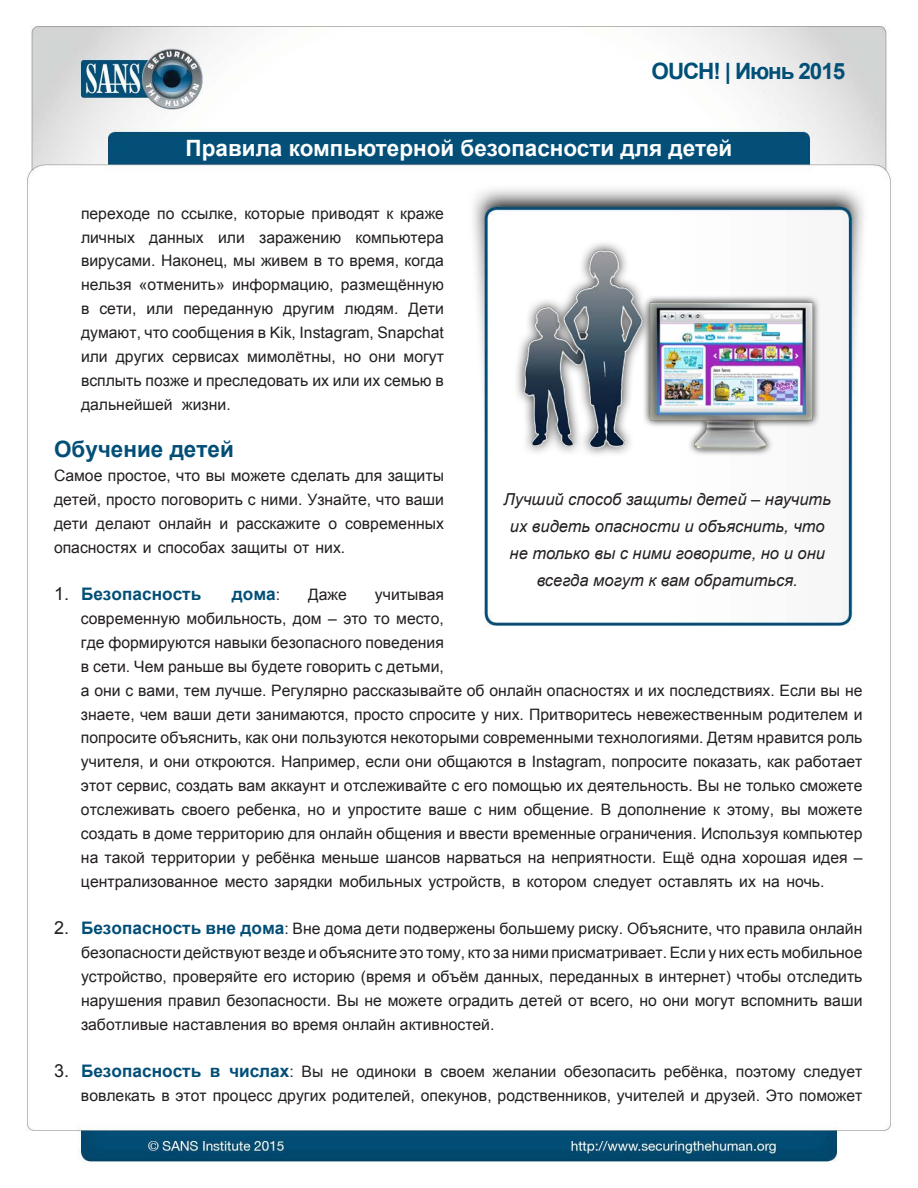
<style>
.page{position:relative;width:918px;height:1188px;background:#fff}
.page>*{position:absolute;margin:0;border:0;box-sizing:border-box;transform-origin:0 0}
.t1{font:700 22.5px "Arial";color:#fff}
.t2{font:700 22.5px "Arial";letter-spacing:-.05em;color:#004f77}
.MainText{font:700 22.5px "Arial";color:#024e77}
.t3{font:18px "Arial";color:#231f20}
.t4{font:700 17.25px "Arial";color:#024e77}
.t5{font:italic 16.5px/27px "Arial";color:#231f20;text-align:center}
.MainText-2{font:15.75px/23.9px "Arial";color:#231f20;text-align:right}
.s1{font-weight:400;font-size:15.75px;color:#231f20}
.s2{font-weight:700;font-size:17.25px;color:#024e77}
</style>
<div class="page">
<img style="left:26px;top:25px;width:865px;height:1139px">
<img style="left:501px;top:229px;width:331px;height:237px">
<h1 class="t2" style="left:652px;top:56px;width:195px">OUCH! | Июнь 2015</h1>
<h1 class="t1" style="left:186px;top:133px;width:548px">Правила компьютерной безопасности для детей</h1>
<p class="MainText-2" style="left:81px;top:201px;width:365px">переходе по ссылке, которые приводят к краже компьютера</p>
<p class="MainText-2" style="left:149px;top:225px;width:56px">данных</p>
<p class="MainText-2" style="left:259px;top:225px;width:84px">заражению</p>
<p class="MainText-2" style="left:81px;top:225px;width:56px">личных</p>
<p class="MainText-2" style="left:81px;top:249px;width:364px">вирусами. Наконец, мы живем в то время, когда</p>
<p class="MainText-2" style="left:341px;top:273px;width:105px">размещённую</p>
<p class="MainText-2" style="left:218px;top:225px;width:28px">или</p>
<p class="MainText-2" style="left:232px;top:273px;width:103px">информацию,</p>
<p class="MainText-2" style="left:81px;top:273px;width:52px">нельзя</p>
<p class="MainText-2" style="left:139px;top:273px;width:87px">«отменить»</p>
<p class="MainText-2" style="left:409px;top:297px;width:37px">Дети</p>
<p class="MainText-2" style="left:99px;top:297px;width:39px">сети,</p>
<p class="MainText-2" style="left:183px;top:297px;width:91px">переданную</p>
<p class="MainText-2" style="left:283px;top:297px;width:53px">другим</p>
<p class="MainText-2" style="left:345px;top:297px;width:55px">людям.</p>
<p class="MainText-2" style="left:81px;top:297px;width:10px">в</p>
<p class="MainText-2" style="left:81px;top:321px;width:364px">думают, что сообщения в Kik, Instagram, Snapchat</p>
<p class="MainText-2" style="left:404px;top:345px;width:42px">могут</p>
<p class="MainText-2" style="left:147px;top:297px;width:28px">или</p>
<p class="MainText-2" style="left:247px;top:345px;width:90px">мимолётны,</p>
<p class="MainText-2" style="left:116px;top:345px;width:50px">других</p>
<p class="MainText-2" style="left:172px;top:345px;width:69px">сервисах</p>
<p class="MainText-2" style="left:344px;top:345px;width:19px">но</p>
<p class="MainText-2" style="left:369px;top:345px;width:28px">они</p>
<p class="MainText-2" style="left:81px;top:345px;width:28px">или</p>
<p class="MainText-2" style="left:81px;top:368px;width:364px">всплыть позже и преследовать их или их семью в</p>
<p class="MainText-2" style="left:182px;top:392px;width:50px">жизни.</p>
<p class="MainText-2" style="left:81px;top:392px;width:93px">дальнейшей</p>
<p class="MainText" style="left:54px;top:434px;width:181px">Обучение детей</p>
<p class="MainText-2" style="left:54px;top:464px;width:392px">Самое простое, что вы можете сделать для защиты детей, просто поговорить с ними. Узнайте, что ваши современных</p>
<p class="MainText-2" style="left:159px;top:512px;width:54px">онлайн</p>
<p class="MainText-2" style="left:54px;top:512px;width:293px;text-align:left">дети<br>опасностях и способах защиты от них.</p>
<p class="MainText-2" style="left:96px;top:512px;width:56px">делают</p>
<p class="MainText-2" style="left:236px;top:512px;width:86px">расскажите</p>
<p class="MainText-2" style="left:329px;top:512px;width:10px">о</p>
<p class="MainText-2" style="left:220px;top:512px;width:10px">и</p>
<p class="t3" style="left:54px;top:582px;width:17px">1.</p>
<p class="t4" style="left:81px;top:583px;width:122px">Безопасность</p>
<p class="t4" style="left:232px;top:583px;width:50px">дома<span class="s1">:</span></p>
<p class="MainText-2" style="left:308px;top:583px;width:40px">Даже</p>
<p class="MainText-2" style="left:375px;top:583px;width:71px">учитывая</p>
<p class="t5" style="left:504px;top:486px;width:329px">Лучший способ защиты детей – научить их видеть опасности и объяснить, что не только вы с ними говорите, но и они всегда могут к вам обратиться.</p>
<p class="t3" style="left:54px;top:916px;width:17px">2.</p>
<p class="t3" style="left:54px;top:1059px;width:17px">3.</p>
<p class="MainText-2" style="left:81px;top:607px;width:783px;text-align:left">современную мобильность, дом – это то место,<br>где формируются навыки безопасного поведения<br>в сети. Чем раньше вы будете говорить с детьми,<br>а они с вами, тем лучше. Регулярно рассказывайте об онлайн опасностях и их последствиях. Если вы не знаете, чем ваши дети занимаются, просто спросите у них. Притворитесь невежественным родителем и попросите объяснить, как они пользуются некоторыми современными технологиями. Детям нравится роль учителя и, они откроются. Например, если они общаются в Instagram, попросите показать, как работает этот сервис, создать вам аккаунт и отслеживайте с его помощью их деятельность. Вы не только сможете отслеживать своего ребенка, но и упростите ваше с ним общение В. дополнение к этому, вы можете создать в доме территорию для онлайн общения и ввести временные ограничения. Используя компьютер на такой территории у ребёнка меньше шансов нарваться на неприятности. Ещё одна хорошая идея – централизованное место зарядки мобильных устройств в, котором следует оставлять их на ночь.</p>
<p class="MainText-2" style="left:81px;top:917px;width:783px"><span class="s2">Безопасность вне дома</span>: Вне дома дети подвержены большему риску. Объясните, что правила онлайн</p>
<p class="MainText-2" style="left:81px;top:941px;width:783px;text-align:justify">безопасности действуют везде и объясните это тому, кто за ними присматривает. Если у них есть мобильное устройство, проверяйте его историю (время и объём данных, переданных в интернет) чтобы отследить нарушения правил безопасности. Вы не можете оградить детей от всего, но они могут вспомнить ваши заботливые наставления во время онлайн активностей.</p>
<p class="MainText-2" style="left:804px;top:1060px;width:60px">следует</p>
<p class="t4" style="left:81px;top:1060px;width:122px">Безопасность</p>
<p class="MainText-2" style="left:564px;top:1060px;width:93px">обезопасить</p>
<p class="MainText-2" style="left:664px;top:1060px;width:66px">ребёнка,</p>
<p class="MainText-2" style="left:302px;top:1060px;width:23px">Вы</p>
<p class="t4" style="left:229px;top:1060px;width:66px">числах<span class="s1">:</span></p>
<p class="t4" style="left:210px;top:1060px;width:12px">в</p>
<p class="MainText-2" style="left:331px;top:1060px;width:19px">не</p>
<p class="MainText-2" style="left:357px;top:1060px;width:61px">одиноки</p>
<p class="MainText-2" style="left:440px;top:1060px;width:46px">своем</p>
<p class="MainText-2" style="left:493px;top:1060px;width:65px">желании</p>
<p class="MainText-2" style="left:736px;top:1060px;width:62px">поэтому</p>
<p class="MainText-2" style="left:424px;top:1060px;width:10px">в</p>
<p class="MainText-2" style="left:81px;top:1084px;width:783px">вовлекать в этот процесс других родителей, опекунов, родственников, учителей и друзей. Это поможет</p>
</div>
